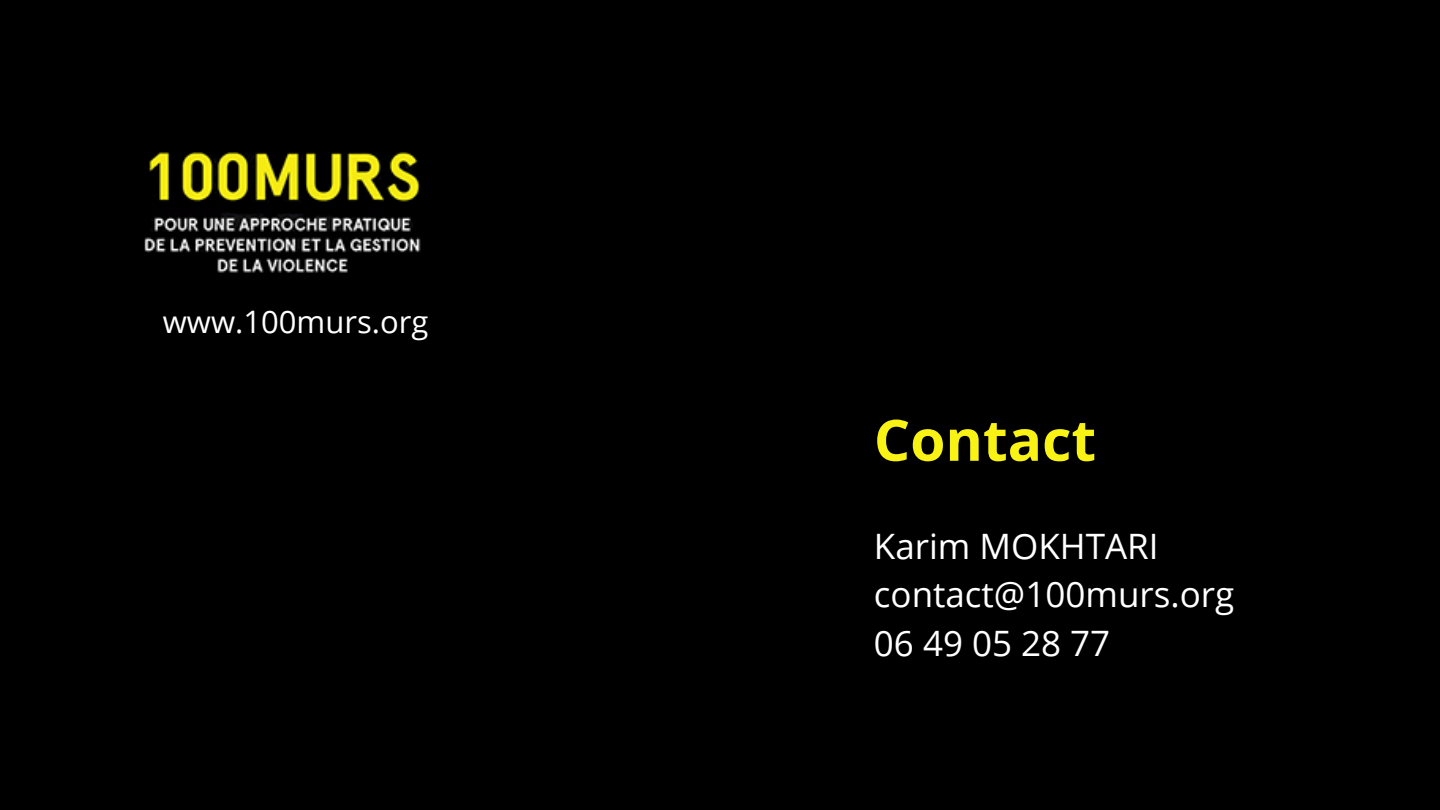
<style>
.page{position:relative;width:1440px;height:810px;background:#000}
.page>*{position:absolute;margin:0;border:0;box-sizing:border-box;transform-origin:0 0}
.t1{font:700 57px "Open Sans";color:#f8f215}
.t2{font:35px "Open Sans";color:#fff}
.t3{font:31px "Open Sans";color:#fff}
</style>
<div class="page">
<img style="left:144px;top:152px;width:277px;height:121px">
<p class="t3" style="left:163px;top:300px;width:267px">www.100murs.org</p>
<p class="t1" style="left:874px;top:400px;width:224px">Contact</p>
<p class="t2" style="left:874px;top:521px;width:286px">Karim MOKHTARI</p>
<p class="t2" style="left:874px;top:570px;width:362px">contact@100murs.org</p>
<p class="t2" style="left:874px;top:619px;width:238px">06 49 05 28 77</p>
</div>
